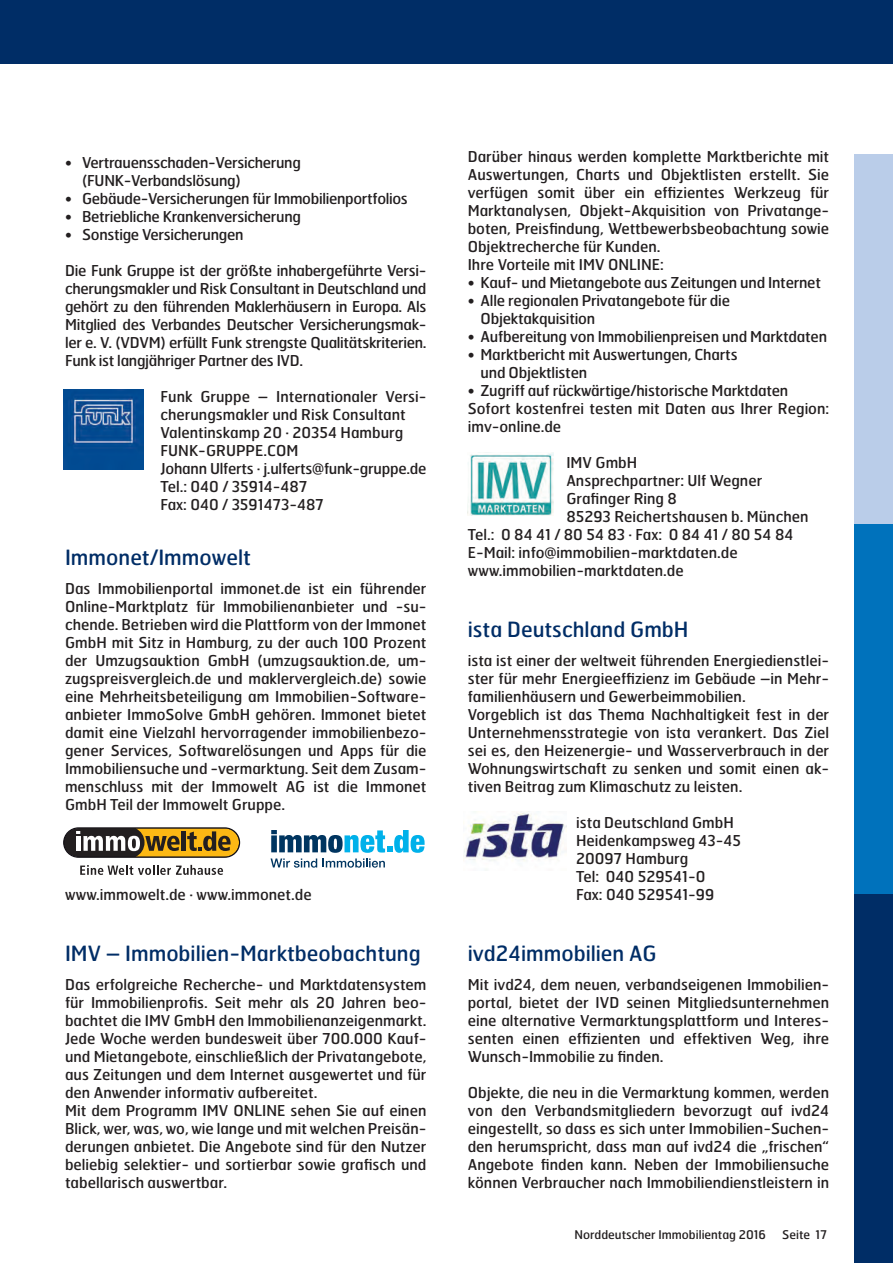
<style>
.page{position:relative;width:893px;height:1263px;background:#fff}
.page>*{position:absolute;margin:0;border:0;box-sizing:border-box;transform-origin:0 0}
.Name{font:21px "Hermes";color:#002d66}
.t1{font:15px/18px "Hermes";color:#231f20;text-align:justify}
.t2{font:15px/18px "Hermes";letter-spacing:-.02em;color:#231f20}
.t3{font:12px "Hermes";color:#231f20}
</style>
<div class="page">
<div style="left:0;top:0;width:893px;height:64px;background:#002d66"></div>
<div style="left:855px;top:893px;width:38px;height:370px;background:#002d66"></div>
<div style="left:855px;top:154px;width:38px;height:370px;background:#bacde9"></div>
<div style="left:855px;top:524px;width:38px;height:370px;background:#0072bc"></div>
<svg style="left:271px;top:830px;width:154px;height:38px"></svg>
<svg style="left:80px;top:865px;width:143px;height:10px"></svg>
<svg style="left:63px;top:827px;width:177px;height:31px;background:#8c7440"></svg>
<img style="left:468px;top:453px;width:86px;height:63px">
<img style="left:64px;top:390px;width:80px;height:80px">
<img style="left:463px;top:811px;width:104px;height:50px">
<p class="t2" style="left:82px;top:153px;width:220px;text-indent:-17px">• Vertrauensschaden-Versicherung (FUNK-Verbandslösung)</p>
<p class="t2" style="left:65px;top:189px;width:344px">• Gebäude-Versicherungen für Immobilienportfolios</p>
<p class="t2" style="left:65px;top:207px;width:237px">• Betriebliche Krankenversicherung</p>
<p class="t2" style="left:65px;top:225px;width:180px">• Sonstige Versicherungen</p>
<p class="t1" style="left:65px;top:261px;width:363px">Die Funk Gruppe ist der größte inhabergeführte Versi&shy;cherungsmakler und Risk Consultant in Deutschland und gehört zu den führenden Maklerhäusern in Europa. Als Mitglied des Verbandes Deutscher Versicherungsmak&shy;ler e. V. (VDVM) erfüllt Funk strengste Qualitätskriterien.<br>Funk ist langjähriger Partner des IVD.</p>
<p class="t1" style="left:161px;top:387px;width:267px">Funk Gruppe – Internationaler Versi&shy;cherungsmakler und Risk Consultant</p>
<p class="t1" style="left:161px;top:423px;width:244px">Valentinskamp 20 · 20354 Hamburg</p>
<p class="t1" style="left:161px;top:441px;width:139px">FUNK-GRUPPE.COM</p>
<p class="t1" style="left:161px;top:459px;width:267px">Johann Ulferts · j.ulferts@funk-gruppe.de</p>
<p class="t1" style="left:161px;top:477px;width:148px">Tel.: 040 / 35914-487</p>
<p class="t1" style="left:161px;top:495px;width:165px">Fax: 040 / 3591473-487</p>
<p class="Name" style="left:65px;top:544px;width:187px">Immonet/Immowelt</p>
<p class="t1" style="left:65px;top:579px;width:363px">Das Immobilienportal immonet.de ist ein führender Online-Marktplatz für Immobilienanbieter und -su&shy;chende. Betrieben wird die Plattform von der Immonet GmbH mit Sitz in Hamburg, zu der auch 100 Prozent der Umzugsauktion GmbH (umzugsauktion.de, um&shy;zugspreisvergleich.de und maklervergleich.de) sowie eine Mehrheitsbeteiligung am Immobilien-Software&shy;anbieter ImmoSolve GmbH gehören. Immonet bietet damit eine Vielzahl hervorragender immobilienbezo&shy;gener Services, Softwarelösungen und Apps für die Immobiliensuche und -vermarktung. Seit dem Zusam&shy;menschluss mit der Immowelt AG ist die Immonet GmbH Teil der Immowelt Gruppe.</p>
<p class="t1" style="left:65px;top:885px;width:248px">www.immowelt.de · www.immonet.de</p>
<p class="Name" style="left:65px;top:940px;width:357px">IMV – Immobilien-Marktbeobachtung</p>
<p class="t1" style="left:65px;top:975px;width:363px">Das erfolgreiche Recherche- und Marktdatensystem für Immobilienprofis. Seit mehr als 20 Jahren beo&shy;bachtet die IMV GmbH den Immobilienanzeigenmarkt.<br>Jede Woche werden bundesweit über 700.000 Kauf&shy;und Mietangebote, einschließlich der Privatangebote, aus Zeitungen und dem Internet ausgewertet und für den Anwender informativ aufbereitet.</p>
<p class="t1" style="left:65px;top:1101px;width:363px">Mit dem Programm IMV ONLINE sehen Sie auf einen Blick, wer, was, wo, wie lange und mit welchen Preisän&shy;derungen anbietet. Die Angebote sind für den Nutzer beliebig selektier- und sortierbar sowie grafisch und tabellarisch auswertbar.</p>
<p class="t1" style="left:468px;top:147px;width:363px">Darüber hinaus werden komplette Marktberichte mit Auswertungen, Charts und Objektlisten erstellt. Sie verfügen somit über ein effizientes Werkzeug für Marktanalysen, Objekt-Akquisition von Privatange&shy;boten, Preisfindung, Wettbewerbsbeobachtung sowie Objektrecherche für Kunden.</p>
<p class="t1" style="left:468px;top:255px;width:198px">Ihre Vorteile mit IMV ONLINE:</p>
<p class="t1" style="left:468px;top:273px;width:355px">• Kauf- und Mietangebote aus Zeitungen und Internet</p>
<p class="t1" style="left:480px;top:291px;width:251px;text-indent:-13px">• Alle regionalen Privatangebote für die<br>Objektakquisition</p>
<p class="t1" style="left:468px;top:327px;width:361px">• Aufbereitung von Immobilienpreisen und Marktdaten</p>
<p class="t1" style="left:480px;top:345px;width:259px;text-indent:-13px">• Marktbericht mit Auswertungen, Charts und Objektlisten</p>
<p class="t1" style="left:468px;top:381px;width:322px">• Zugriff auf rückwärtige/historische Marktdaten</p>
<p class="t1" style="left:468px;top:399px;width:363px">Sofort kostenfrei testen mit Daten aus Ihrer Region: imv-online.de</p>
<p class="t1" style="left:566px;top:453px;width:72px">IMV GmbH</p>
<p class="t1" style="left:566px;top:471px;width:197px">Ansprechpartner: Ulf Wegner</p>
<p class="t1" style="left:566px;top:489px;width:112px">Grafinger Ring 8</p>
<p class="t1" style="left:566px;top:507px;width:244px">85293 Reichertshausen b. München</p>
<p class="t1" style="left:468px;top:525px;width:327px">Tel.: 0 84 41 / 80 54 83 · Fax: 0 84 41 / 80 54 84</p>
<p class="t1" style="left:468px;top:543px;width:271px">E-Mail: info@immobilien-marktdaten.de</p>
<p class="t1" style="left:468px;top:561px;width:217px">www.immobilien-marktdaten.de</p>
<p class="Name" style="left:468px;top:616px;width:222px">ista Deutschland GmbH</p>
<p class="t1" style="left:468px;top:651px;width:363px">ista ist einer der weltweit führenden Energiedienstlei&shy;ster für mehr Energieeffizienz im Gebäude –in Mehr&shy;familienhäusern und Gewerbeimmobilien.</p>
<p class="t1" style="left:468px;top:705px;width:363px">Vorgeblich ist das Thema Nachhaltigkeit fest in der Unternehmensstrategie von ista verankert. Das Ziel sei es, den Heizenergie- und Wasserverbrauch in der Wohnungswirtschaft zu senken und somit einen ak&shy;tiven Beitrag zum Klimaschutz zu leisten.</p>
<p class="t1" style="left:576px;top:813px;width:159px">ista Deutschland GmbH</p>
<p class="t1" style="left:576px;top:831px;width:167px">Heidenkampsweg 43-45</p>
<p class="t1" style="left:576px;top:849px;width:114px">20097 Hamburg</p>
<p class="t1" style="left:576px;top:867px;width:131px">Tel: 040 529541-0</p>
<p class="t1" style="left:576px;top:885px;width:140px">Fax: 040 529541-99</p>
<p class="Name" style="left:468px;top:940px;width:191px">ivd24immobilien AG</p>
<p class="t1" style="left:468px;top:975px;width:363px">Mit ivd24, dem neuen, verbandseigenen Immobilien&shy;portal, bietet der IVD seinen Mitgliedsunternehmen eine alternative Vermarktungsplattform und Interes&shy;senten einen effizienten und effektiven Weg, ihre Wunsch-Immobilie zu finden.</p>
<p class="t1" style="left:468px;top:1083px;width:363px">Objekte, die neu in die Vermarktung kommen, werden von den Verbandsmitgliedern bevorzugt auf ivd24 eingestellt, so dass es sich unter Immobilien-Suchen&shy;den herumspricht, dass man auf ivd24 die „frischen“ Angebote finden kann. Neben der Immobiliensuche können Verbraucher nach Immobiliendienstleistern in</p>
<p class="t3" style="left:574px;top:1227px;width:193px">Norddeutscher Immobilientag 2016</p>
<p class="t3" style="left:782px;top:1227px;width:46px">Seite 17</p>
</div>
